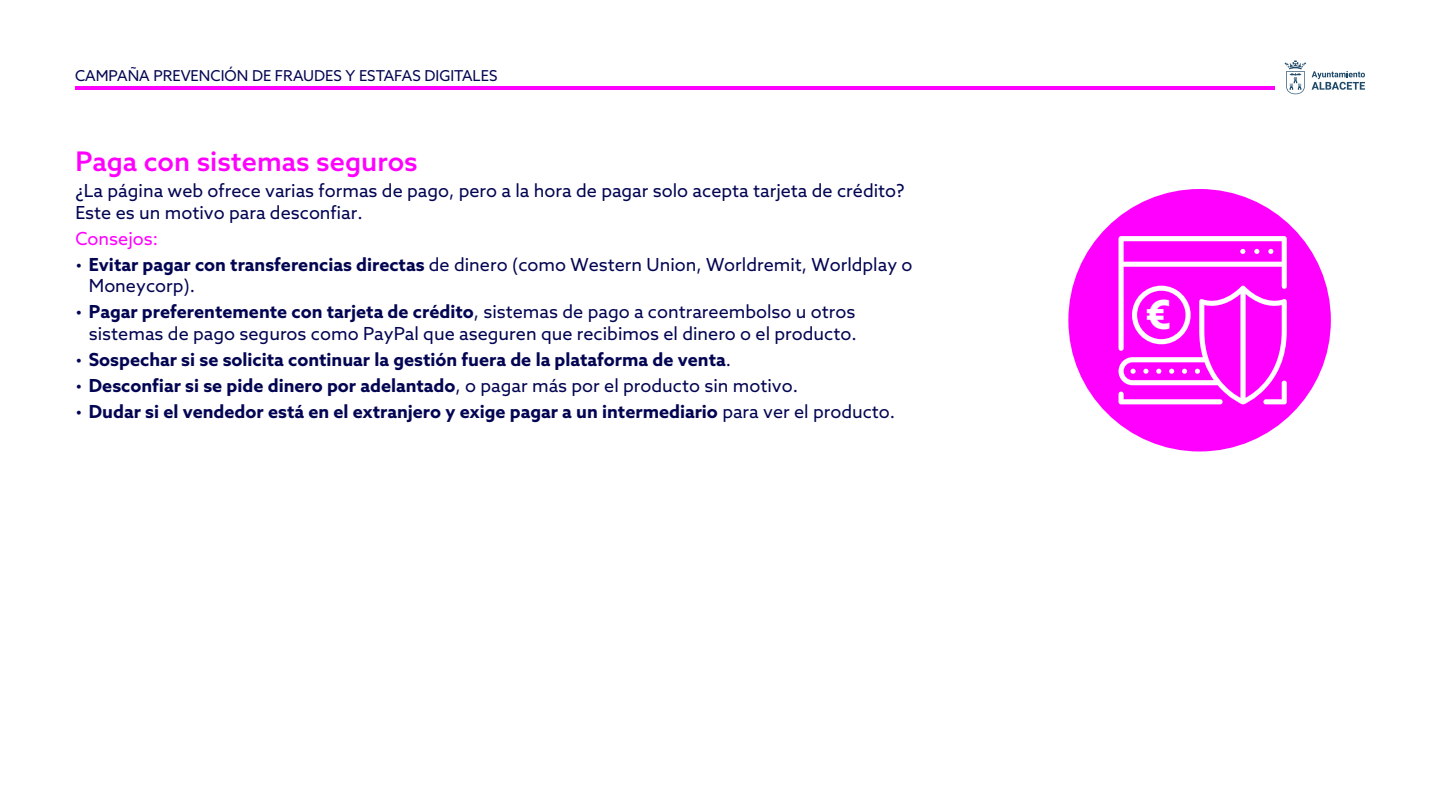
<style>
.page{position:relative;width:1440px;height:810px;background:#fff}
.page>*{position:absolute;margin:0;border:0;box-sizing:border-box;transform-origin:0 0}
.t1{font:700 40.05px "Azo Sans";color:#fff}
.t2{font:500 27px "Azo Sans";color:#f0f}
.t3{font:18px/21.6px "Azo Sans";color:#030552}
.t4{font:700 18px "Azo Sans";color:#030552}
.t5{font:18px "Azo Sans";color:#f0f}
.t6{font:15px "Azo Sans";color:#030552}
.s1{font-weight:700}
.s2{font-weight:400}
</style>
<div class="page">
<svg style="left:1285px;top:60px;width:21px;height:34px"></svg>
<svg style="left:1312px;top:71px;width:53px;height:19px"></svg>
<hr style="left:75px;top:87px;width:1200px;height:3px;background:#f0f">
<div style="left:1068px;top:189px;width:263px;height:263px;background:#f0f;border-radius:50%"></div>
<svg style="left:1119px;top:236px;width:168px;height:168px"></svg>
<p class="t6" style="left:75px;top:66px;width:424px">CAMPAÑA PREVENCIÓN DE FRAUDES Y ESTAFAS DIGITALES</p>
<h2 class="t2" style="left:75px;top:143px;width:344px">Paga con sistemas seguros</h2>
<p class="t3" style="left:75px;top:179px;width:831px">¿La página web ofrece varias formas de pago, pero a la hora de pagar solo acepta tarjeta de crédito?<br>Este es un motivo para desconfiar.</p>
<p class="t5" style="left:75px;top:226px;width:84px">Consejos:</p>
<p class="t3" style="left:89px;top:253px;width:825px;text-indent:-14px">• <span class="s1">Evitar pagar con transferencias directas</span> de dinero (como Western Union, Worldremit, Worldplay o<br>Moneycorp).</p>
<p class="t3" style="left:75px;top:301px;width:783px;text-align:right">• <span class="s1">Pagar preferentemente con tarjeta de crédito</span>, sistemas de pago a contrareembolso u otros sistemas de pago seguros como PayPal que aseguren que recibimos el dinero o el producto.</p>
<p class="t4" style="left:75px;top:348px;width:657px"><span class="s2">•</span> Sospechar si se solicita continuar la gestión fuera de la plataforma de venta<span class="s2">.</span></p>
<p class="t4" style="left:75px;top:374px;width:724px"><span class="s2">•</span> Desconfiar si se pide dinero por adelantado<span class="s2">, o pagar más por el producto sin motivo.</span></p>
<p class="t4" style="left:75px;top:400px;width:821px"><span class="s2">•</span> Dudar si el vendedor está en el extranjero y exige pagar a un intermediario <span class="s2">para ver el producto.</span></p>
<h1 class="t1" style="left:1147px;top:288px;width:26px">€</h1>
</div>
